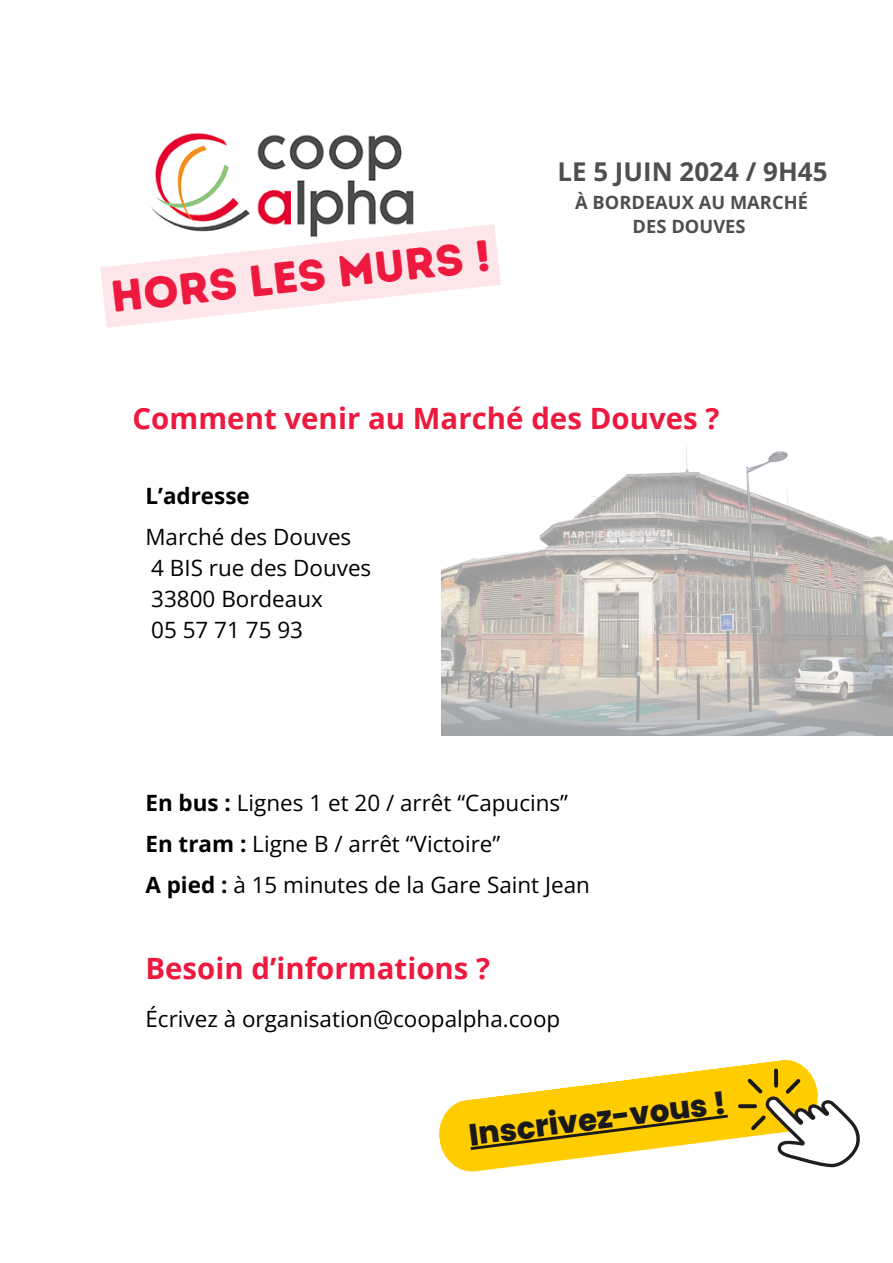
<style>
.page{position:relative;width:893px;height:1263px;background:#fff}
.page>*{position:absolute;margin:0;border:0;box-sizing:border-box;transform-origin:0 0}
.t1{font:44.03px "Intro Rust Base";color:#ed193e}
.t2{font:800 30.75px "Poppins";color:#191919}
.t3{font:700 29.33px "Open Sans";color:#ed193e}
.t4{font:700 25.88px "Open Sans";letter-spacing:.005em;color:#4f4f51}
.t5{font:22.42px/30.9px "Open Sans";color:#000}
.t6{font:700 22.42px "Open Sans";color:#000}
.t7{font:700 18.3px/24.2px "Open Sans";letter-spacing:.005em;color:#4f4f51;text-align:center}
.s1{font-weight:700}
</style>
<div class="page">
<img style="left:151px;top:133px;width:263px;height:91px">
<svg style="left:100px;top:224px;width:401px;height:104px"></svg>
<svg style="left:439px;top:1060px;width:366px;height:112px;fill:#fc0"></svg>
<svg style="left:737px;top:1068px;width:123px;height:104px"></svg>
<svg style="left:470px;top:1115px;width:258px;height:35px;background:#ecc00e"></svg>
<img style="left:441px;top:444px;width:452px;height:292px">
<svg style="left:441px;top:444px;width:154px;height:59px"></svg>
<p class="t1" style="left:108px;top:270px;width:382px;rotate:-6deg">HORS LES MURS !</p>
<p class="t4" style="left:557px;top:153px;width:272px">LE 5 JUIN 2024 / 9H45</p>
<p class="t7" style="left:575px;top:190px;width:234px">À BORDEAUX AU MARCHÉ<br>DES DOUVES</p>
<p class="t3" style="left:133px;top:398px;width:588px">Comment venir au Marché des Douves ?</p>
<h2 class="t6" style="left:145px;top:480px;width:106px">L’adresse</h2>
<h5 class="t5" style="left:145px;top:521px;width:227px">Marché des Douves<br>4 BIS rue des Douves<br>33800 Bordeaux</h5>
<p class="t5" style="left:151px;top:613px;width:153px">05 57 71 75 93</p>
<p class="t5" style="left:145px;top:782px;width:424px;line-height:41.1px"><span class="s1">En bus :</span> Lignes 1 et 20 / arrêt “Capucins”<br><span class="s1">En tram :</span> Ligne B / arrêt “Victoire”</p>
<p class="t5" style="left:145px;top:869px;width:446px"><span class="s1">A pied :</span> à 15 minutes de la Gare Saint Jean</p>
<h2 class="t3" style="left:145px;top:948px;width:346px">Besoin d’informations ?</h2>
<h5 class="t5" style="left:145px;top:1003px;width:416px">Écrivez à organisation@coopalpha.coop</h5>
<p class="t2" style="left:466px;top:1113px;width:260px;rotate:-7deg">Inscrivez-vous !</p>
</div>
